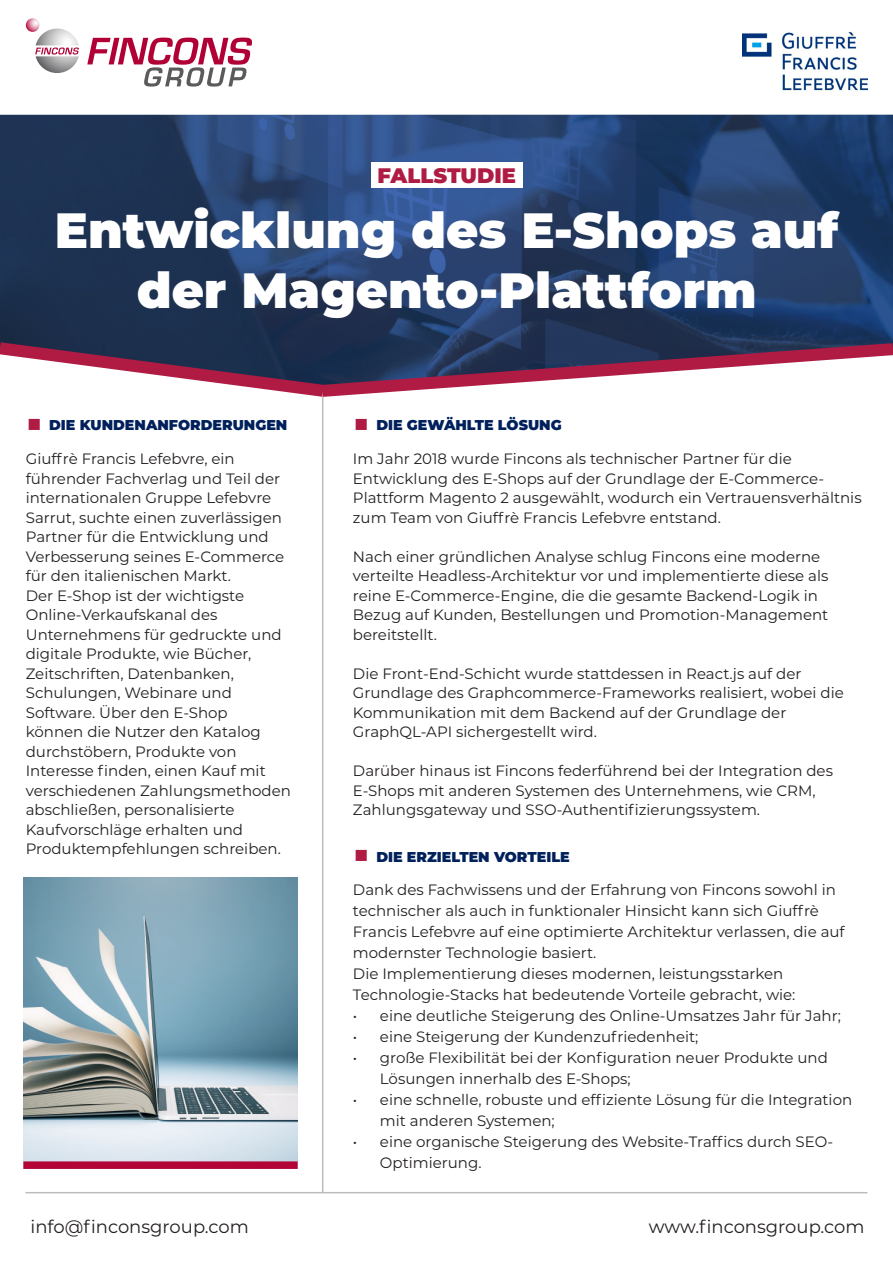
<style>
.page{position:relative;width:893px;height:1263px;background:#fff}
.page>*{position:absolute;margin:0;border:0;box-sizing:border-box;transform-origin:0 0}
.t1{font:900 49.5px/59.4px "Montserrat";color:#fff;text-align:center}
.t2{font:900 21px "Montserrat";color:#af1b43}
.t3{font:18px "Montserrat";color:#231f20}
.t4{font:15px/19.5px "Montserrat";color:#231f20}
.t5{font:900 14.25px "Montserrat";color:#00205c}
.s1{font-size:28.5px;color:#af1b43}
</style>
<div class="page">
<hr style="left:322px;top:397px;width:1px;height:795px;background:#535659">
<svg style="left:0;top:115px;width:893px;height:220px;background:#243e69"></svg>
<hr style="left:26px;top:1192px;width:841px;height:1px;background:#535659">
<svg style="left:0;top:335px;width:893px;height:69px"></svg>
<img style="left:25px;top:18px;width:227px;height:69px">
<img style="left:23px;top:877px;width:275px;height:284px">
<div style="left:23px;top:1161px;width:275px;height:8px;background:#b30437"></div>
<img style="left:742px;top:32px;width:126px;height:59px">
<div style="left:371px;top:162px;width:151px;height:26px;background:#fff"></div>
<p class="t2" style="left:378px;top:160px;width:140px">FALLSTUDIE</p>
<p class="t1" style="left:55px;top:198px;width:785px">Entwicklung des E-Shops auf der Magento-Plattform</p>
<p class="t5" style="left:26px;top:414px;width:263px"><span class="s1">■</span> DIE KUNDENANFORDERUNGEN</p>
<p class="t5" style="left:353px;top:414px;width:210px"><span class="s1">■</span> DIE GEWÄHLTE LÖSUNG</p>
<p class="t4" style="left:26px;top:449px;width:260px">Giuffrè Francis Lefebvre, ein führender Fachverlag und Teil der internationalen Gruppe Lefebvre<br>Sarrut, suchte einen zuverlässigen<br>Partner für die Entwicklung und<br>Verbesserung seines E-Commerce für den italienischen Markt.</p>
<p class="t4" style="left:26px;top:585px;width:220px">Der E-Shop ist der wichtigste</p>
<p class="t4" style="left:26px;top:605px;width:257px">Online-Verkaufskanal des<br>Unternehmens für gedruckte und digitale Produkte, wie Bücher,<br>Zeitschriften, Datenbanken,</p>
<p class="t4" style="left:26px;top:683px;width:241px">Schulungen, Webinare und<br>Software. Über den E-Shop können die Nutzer den Katalog durchstöbern, Produkte von<br>Interesse finden, einen Kauf mit</p>
<p class="t4" style="left:26px;top:780px;width:267px">verschiedenen Zahlungsmethoden</p>
<p class="t4" style="left:26px;top:800px;width:210px">abschließen, personalisierte</p>
<p class="t4" style="left:26px;top:819px;width:219px">Kaufvorschläge erhalten und</p>
<p class="t4" style="left:26px;top:839px;width:257px">Produktempfehlungen schreiben.</p>
<p class="t4" style="left:353px;top:449px;width:510px">Im Jahr 2018 wurde Fincons als technischer Partner für die Entwicklung des E-Shops auf der Grundlage der E-Commerce-Plattform Magento 2 ausgewählt, wodurch ein Vertrauensverhältnis zum Team von Giuffrè Francis Lefebvre entstand.</p>
<p class="t4" style="left:353px;top:546px;width:477px">Nach einer gründlichen Analyse schlug Fincons eine moderne verteilte Headless-Architektur vor und implementierte diese als reine E-Commerce-Engine, die die gesamte Backend-Logik in Bezug auf Kunden, Bestellungen und Promotion-Management bereitstellt.</p>
<p class="t4" style="left:353px;top:663px;width:450px">Die Front-End-Schicht wurde stattdessen in React.js auf der</p>
<p class="t4" style="left:353px;top:683px;width:492px">Grundlage des Graphcommerce-Frameworks realisiert, wobei die<br>Kommunikation mit dem Backend auf der Grundlage der</p>
<p class="t4" style="left:353px;top:722px;width:246px">GraphQL-API sichergestellt wird.</p>
<p class="t4" style="left:353px;top:761px;width:482px">Darüber hinaus ist Fincons federführend bei der Integration des<br>E-Shops mit anderen Systemen des Unternehmens, wie CRM,<br>Zahlungsgateway und SSO-Authentifizierungssystem.</p>
<p class="t5" style="left:353px;top:846px;width:218px"><span class="s1">■</span> DIE ERZIELTEN VORTEILE</p>
<p class="t4" style="left:353px;top:879px;width:484px;line-height:21px">Dank des Fachwissens und der Erfahrung von Fincons sowohl in technischer als auch in funktionaler Hinsicht kann sich Giuffrè</p>
<p class="t4" style="left:353px;top:921px;width:493px;line-height:21px">Francis Lefebvre auf eine optimierte Architektur verlassen, die auf modernster Technologie basiert.</p>
<p class="t4" style="left:353px;top:963px;width:444px;line-height:21px">Die Implementierung dieses modernen, leistungsstarken<br>Technologie-Stacks hat bedeutende Vorteile gebracht, wie:</p>
<p class="t4" style="left:353px;top:1005px;width:489px">• eine deutliche Steigerung des Online-Umsatzes Jahr für Jahr;</p>
<p class="t4" style="left:353px;top:1026px;width:347px">• eine Steigerung der Kundenzufriedenheit;</p>
<p class="t4" style="left:380px;top:1047px;width:449px;line-height:21px;text-indent:-27px">• große Flexibilität bei der Konfiguration neuer Produkte und<br>Lösungen innerhalb des E-Shops;</p>
<p class="t4" style="left:380px;top:1089px;width:474px;line-height:21px;text-indent:-27px">• eine schnelle, robuste und effiziente Lösung für die Integration mit anderen Systemen;</p>
<p class="t4" style="left:380px;top:1131px;width:455px;line-height:21px;text-indent:-27px">• eine organische Steigerung des Website-Traffics durch SEO-<br>Optimierung.</p>
<p class="t3" style="left:31px;top:1214px;width:220px">info@finconsgroup.com</p>
<p class="t3" style="left:649px;top:1214px;width:217px">www.finconsgroup.com</p>
</div>
